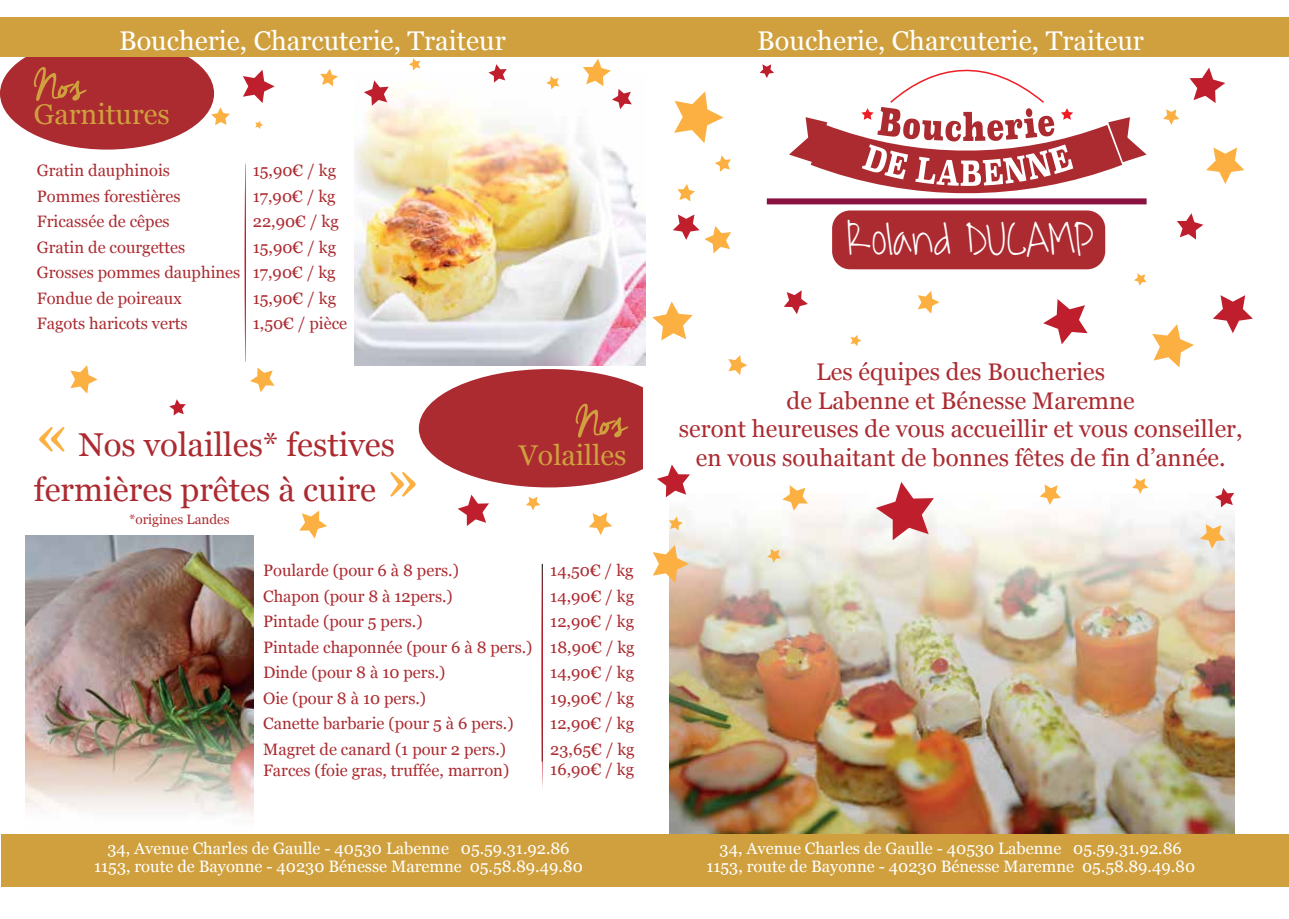
<style>
.page{position:relative;width:1289px;height:919px;background:#fff}
.page>*{position:absolute;margin:0;border:0;box-sizing:border-box;transform-origin:0 0}
.t1{font:51px "Cheddar Jack";letter-spacing:-.03em;color:#cfa03d}
.t2{font:40.05px "Waitingforthe Sunrise";color:#fff}
.t3{font:33px/45px "Georgia";color:#ab2b31}
.t4{font:28.5px "Georgia";color:#cfa03d}
.t5{font:27px "Georgia";color:#fff}
.t6{font:24px/28.8px "Georgia";color:#ab2b31;text-align:center}
.t7{font:16.5px/25.5px "Georgia";color:#ab2b31}
.t8{font:16.5px/18px "Georgia";color:#fff;text-align:center}
.t9{font:13.5px "Georgia";color:#ab2b31}
.s1{font-size:63px;color:#fbb041}
</style>
<div class="page">
<img style="left:670px;top:493px;width:564px;height:341px">
<img style="left:26px;top:535px;width:228px;height:282px">
<div style="left:2px;top:834px;width:1286px;height:52px;background:#cfa03d"></div>
<div style="left:0;top:37px;width:214px;height:113px;background:#ab2b31;border-radius:50%"></div>
<div style="left:0;top:18px;width:1288px;height:39px;background:#cfa03d"></div>
<svg style="left:419px;top:369px;width:223px;height:118px"></svg>
<svg style="left:789px;top:69px;width:358px;height:134px"></svg>
<div style="left:766px;top:198px;width:380px;height:6px;background:#8a1241"></div>
<div style="left:832px;top:210px;width:273px;height:59px;background:#ab2b31;border-radius:18px"></div>
<svg style="left:70px;top:365px;width:28px;height:28px"></svg>
<svg style="left:169px;top:399px;width:17px;height:16px"></svg>
<svg style="left:250px;top:367px;width:24px;height:25px"></svg>
<svg style="left:457px;top:494px;width:32px;height:32px"></svg>
<svg style="left:589px;top:512px;width:23px;height:23px"></svg>
<svg style="left:526px;top:496px;width:14px;height:14px"></svg>
<svg style="left:299px;top:510px;width:28px;height:28px"></svg>
<svg style="left:243px;top:70px;width:31px;height:33px"></svg>
<svg style="left:255px;top:121px;width:8px;height:8px"></svg>
<svg style="left:211px;top:107px;width:19px;height:18px"></svg>
<svg style="left:674px;top:91px;width:49px;height:52px"></svg>
<svg style="left:715px;top:155px;width:16px;height:17px"></svg>
<svg style="left:677px;top:184px;width:18px;height:17px"></svg>
<svg style="left:673px;top:214px;width:58px;height:39px"></svg>
<svg style="left:1189px;top:68px;width:36px;height:35px"></svg>
<svg style="left:1206px;top:147px;width:38px;height:37px"></svg>
<svg style="left:1163px;top:109px;width:16px;height:16px"></svg>
<svg style="left:1177px;top:213px;width:26px;height:26px"></svg>
<svg style="left:1213px;top:295px;width:39px;height:38px"></svg>
<svg style="left:652px;top:301px;width:40px;height:39px"></svg>
<svg style="left:759px;top:64px;width:15px;height:14px"></svg>
<svg style="left:784px;top:290px;width:24px;height:24px"></svg>
<svg style="left:1043px;top:299px;width:44px;height:45px"></svg>
<svg style="left:917px;top:291px;width:22px;height:22px"></svg>
<svg style="left:850px;top:335px;width:11px;height:11px"></svg>
<svg style="left:728px;top:355px;width:19px;height:20px"></svg>
<svg style="left:1134px;top:273px;width:12px;height:13px"></svg>
<svg style="left:1152px;top:324px;width:41px;height:43px"></svg>
<svg style="left:657px;top:464px;width:33px;height:33px"></svg>
<svg style="left:782px;top:485px;width:26px;height:25px"></svg>
<svg style="left:875px;top:482px;width:58px;height:58px"></svg>
<svg style="left:1132px;top:478px;width:16px;height:15px"></svg>
<svg style="left:1039px;top:484px;width:21px;height:21px"></svg>
<svg style="left:1199px;top:524px;width:26px;height:24px"></svg>
<svg style="left:1214px;top:488px;width:20px;height:19px"></svg>
<img style="left:354px;top:86px;width:291px;height:279px">
<svg style="left:320px;top:69px;width:18px;height:17px"></svg>
<svg style="left:409px;top:58px;width:11px;height:12px"></svg>
<svg style="left:364px;top:80px;width:24px;height:26px"></svg>
<svg style="left:488px;top:64px;width:18px;height:19px"></svg>
<svg style="left:546px;top:76px;width:13px;height:13px"></svg>
<svg style="left:583px;top:59px;width:49px;height:50px"></svg>
<svg style="left:669px;top:516px;width:13px;height:14px"></svg>
<svg style="left:653px;top:545px;width:35px;height:37px"></svg>
<svg style="left:767px;top:549px;width:14px;height:13px"></svg>
<svg style="left:244px;top:164px;width:2px;height:197px"></svg>
<svg style="left:541px;top:564px;width:2px;height:224px"></svg>
<h3 class="t5" style="left:119px;top:21px;width:388px">Boucherie, Charcuterie, Traiteur</h3>
<h3 class="t5" style="left:757px;top:21px;width:388px">Boucherie, Charcuterie, Traiteur</h3>
<h1 class="t1" style="left:34px;top:57px;width:52px">Nos</h1>
<h3 class="t4" style="left:34px;top:93px;width:137px">Garnitures</h3>
<p class="t7" style="left:37px;top:157px;width:205px">Gratin dauphinois<br>Pommes forestières<br>Fricassée de cêpes<br>Gratin de courgettes<br>Grosses pommes dauphines<br>Fondue de poireaux<br>Fagots haricots verts</p>
<p class="t7" style="left:253px;top:157px;width:96px">15,90€ / kg<br>17,90€ / kg<br>22,90€ / kg<br>15,90€ / kg<br>17,90€ / kg<br>15,90€ / kg<br>1,50€ / pièce</p>
<h3 class="t3" style="left:34px;top:420px;width:388px"><span class="s1">«</span> Nos volailles* festives fermières prêtes à cuire <span class="s1">»</span></h3>
<p class="t9" style="left:129px;top:509px;width:102px">*origines Landes</p>
<h1 class="t1" style="left:575px;top:393px;width:52px">Nos</h1>
<h3 class="t4" style="left:519px;top:434px;width:109px">Volailles</h3>
<p class="t7" style="left:263px;top:557px;width:271px">Poularde (pour 6 à 8 pers.)<br>Chapon (pour 8 à 12pers.)<br>Pintade (pour 5 pers.)<br>Pintade chaponnée (pour 6 à 8 pers.)<br>Dinde (pour 8 à 10 pers.)<br>Oie (pour 8 à 10 pers.)<br>Canette barbarie (pour 5 à 6 pers.)<br>Magret de canard (1 pour 2 pers.)</p>
<p class="t7" style="left:263px;top:756px;width:248px">Farces (foie gras, truffée, marron)</p>
<p class="t7" style="left:550px;top:557px;width:86px;text-align:justify">14,50€ / kg 14,90€ / kg 12,90€ / kg 18,90€ / kg 14,90€ / kg 19,90€ / kg 12,90€ / kg 23,65€ / kg</p>
<p class="t7" style="left:550px;top:755px;width:85px">16,90€ / kg</p>
<p class="t8" style="left:94px;top:838px;width:490px">34, Avenue Charles de Gaulle - 40530 Labenne 05.59.31.92.86<br>1153, route de Bayonne - 40230 Bénesse Maremne 05.58.89.49.80</p>
<h2 class="t2" style="left:846px;top:218px;width:249px">Roland DUCAMP</h2>
<h3 class="t6" style="left:679px;top:356px;width:565px">Les équipes des Boucheries<br>de Labenne et Bénesse Maremne<br>seront heureuses de vous accueillir et vous conseiller, en vous souhaitant de bonnes fêtes de fin d’année.</h3>
<p class="t8" style="left:706px;top:838px;width:490px">34, Avenue Charles de Gaulle - 40530 Labenne 05.59.31.92.86<br>1153, route de Bayonne - 40230 Bénesse Maremne 05.58.89.49.80</p>
</div>
